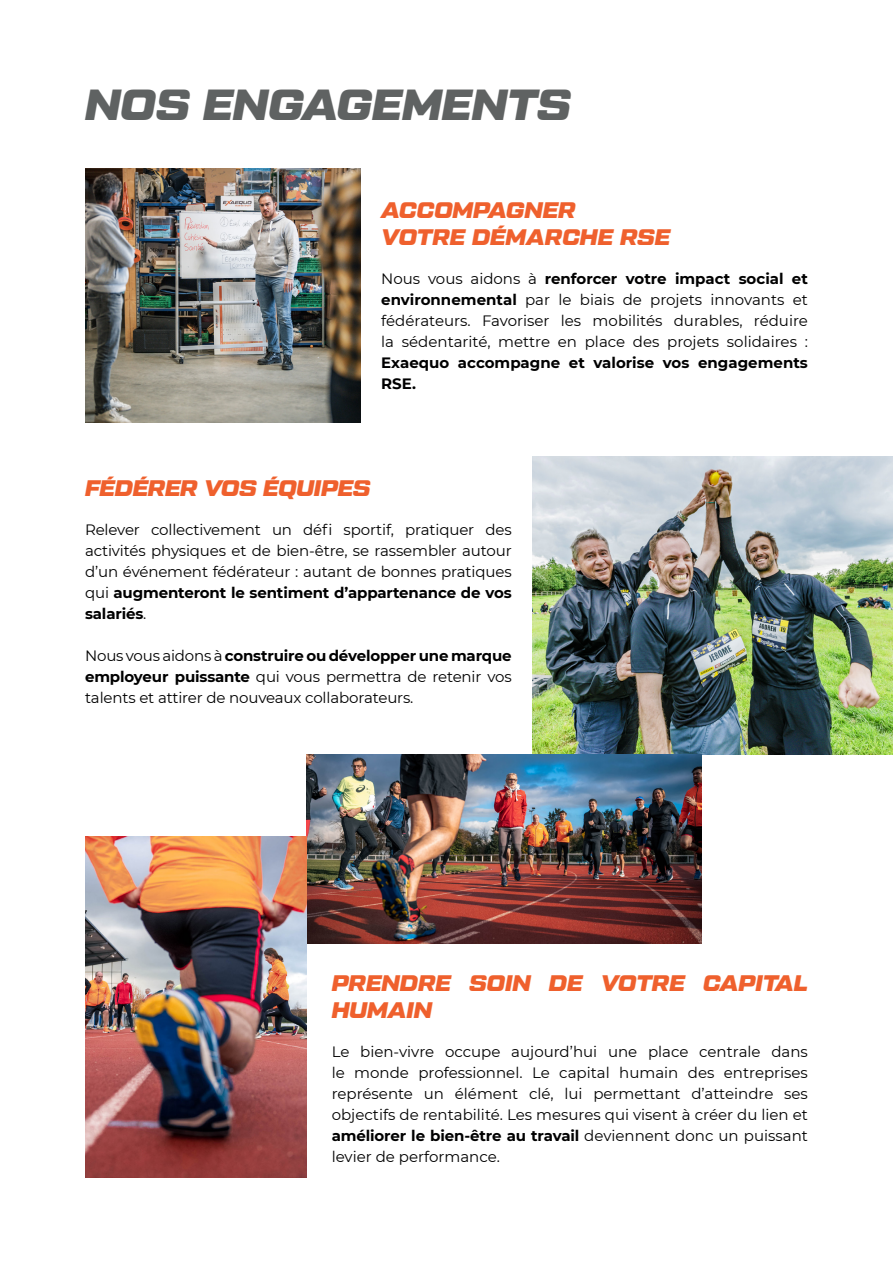
<style>
.page{position:relative;width:893px;height:1263px;background:#fff}
.page>*{position:absolute;margin:0;border:0;box-sizing:border-box;transform-origin:0 0}
.t1{font:italic 900 43.5px "Tactic Sans";color:#5f6262}
.t2{font:italic 900 22.5px/27px "Tactic Sans";color:#ef602d}
.t3{font:15px/21px "Montserrat";letter-spacing:-.01em;color:#000001;text-align:justify}
.s1{font-weight:700}
</style>
<div class="page">
<img style="left:85px;top:168px;width:275px;height:254px">
<img style="left:533px;top:456px;width:360px;height:298px">
<img style="left:306px;top:754px;width:396px;height:190px">
<img style="left:85px;top:836px;width:221px;height:342px">
<p class="t1" style="left:85px;top:83px;width:488px">NOS ENGAGEMENTS</p>
<p class="t2" style="left:381px;top:197px;width:196px">ACCOMPAGNER</p>
<p class="t2" style="left:381px;top:224px;width:291px">VOTRE DÉMARCHE RSE</p>
<p class="t3" style="left:381px;top:267px;width:428px">Nous vous aidons à <span class="s1">renforcer votre impact social et environnemental</span> par le biais de projets innovants et fédérateurs. Favoriser les mobilités durables, réduire la sédentarité, mettre en place des projets solidaires :<br><span class="s1">Exaequo accompagne et valorise vos engagements RSE.</span></p>
<p class="t2" style="left:85px;top:475px;width:287px">FÉDÉRER VOS ÉQUIPES</p>
<p class="t3" style="left:85px;top:518px;width:428px">Relever collectivement un défi sportif, pratiquer des activités physiques et de bien-être, se rassembler autour d’un événement fédérateur : autant de bonnes pratiques qui <span class="s1">augmenteront le sentiment d’appartenance de vos salariés</span>.</p>
<p class="t3" style="left:85px;top:644px;width:428px">Nous vous aidons à <span class="s1">construire ou développer une marque employeur puissante</span> qui vous permettra de retenir vos talents et attirer de nouveaux collaborateurs.</p>
<p class="t2" style="left:332px;top:970px;width:478px">PRENDRE SOIN DE VOTRE CAPITAL<br>HUMAIN</p>
<p class="t3" style="left:332px;top:1041px;width:478px">Le bien-vivre occupe aujourd’hui une place centrale dans le monde professionnel. Le capital humain des entreprises représente un élément clé, lui permettant d’atteindre ses objectifs de rentabilité. Les mesures qui visent à créer du lien et <span class="s1">améliorer le bien-être au travail</span> deviennent donc un puissant levier de performance.</p>
</div>
